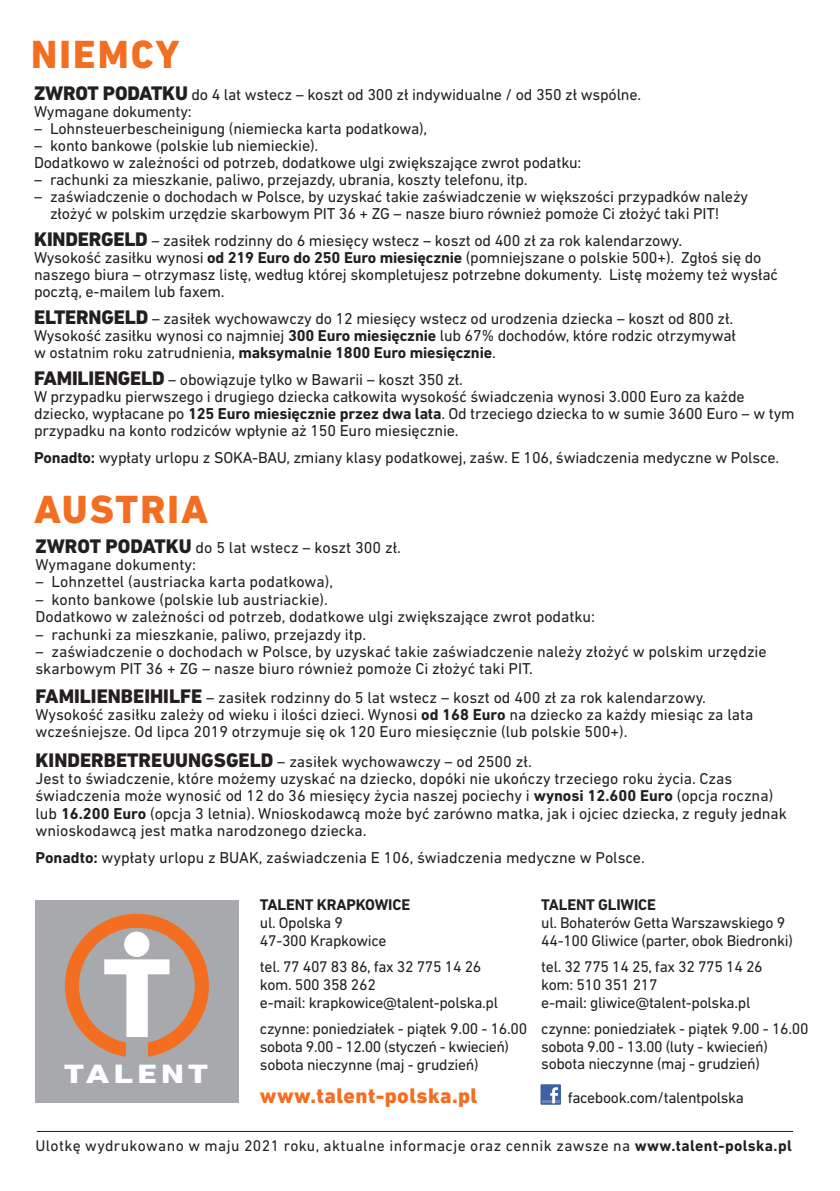
<style>
.page{position:relative;width:840px;height:1191px;background:#fff}
.page>*{position:absolute;margin:0;border:0;box-sizing:border-box;transform-origin:0 0}
.t1{font:800 40px "DIN Next LT Pro";letter-spacing:.05em;color:#f36e21}
.t2{font:800 27px "DIN Next LT Pro";letter-spacing:.12em;color:#fff;scale:1.3 1}
.t3{font:800 21.6px "DIN Next LT Pro";letter-spacing:.02em;color:#f36e21}
.t4{font:16px/17px "DIN Next LT Pro";letter-spacing:-.01em;color:#231f20}
.t5{font:15.8px "DIN Next LT Pro";letter-spacing:-.02em;color:#231f20}
.t6{font:700 15.8px "DIN Next LT Pro";letter-spacing:-.01em;color:#231f20}
.t7{font:15.6px "DIN Next LT Pro";letter-spacing:.025em;color:#231f20}
.s1{font-weight:800;font-size:20px}
.s2{font-weight:700}
</style>
<div class="page">
<hr style="left:37px;top:1131px;width:755px;height:1px;background:#231f20">
<div style="left:35px;top:900px;width:203px;height:202px;background:#a8a9ad"></div>
<svg style="left:65px;top:913px;width:144px;height:143px"></svg>
<div style="left:124px;top:931px;width:25px;height:26px;background:#fff;border-radius:50%"></div>
<div style="left:540px;top:1084px;width:20px;height:20px;background:#3d61a2"></div>
<hr style="left:541px;top:1100px;width:18px;height:3px;background:#6a82b6">
<svg style="left:550px;top:1087px;width:7px;height:16px"></svg>
<p class="t1" style="left:31px;top:31px;width:150px">NIEMCY</p>
<p class="t4" style="left:34px;top:86px;width:608px"><span class="s1">ZWROT PODATKU</span> do 4 lat wstecz – koszt od 300 zł indywidualne / od 350 zł wspólne.</p>
<p class="t4" style="left:34px;top:103px;width:159px">Wymagane dokumenty:</p>
<p class="t4" style="left:34px;top:120px;width:394px">– Lohnsteuerbescheinigung (niemiecka karta podatkowa),</p>
<p class="t4" style="left:34px;top:137px;width:285px">– konto bankowe (polskie lub niemieckie).</p>
<p class="t4" style="left:34px;top:154px;width:548px">Dodatkowo w zależności od potrzeb, dodatkowe ulgi zwiększające zwrot podatku:</p>
<p class="t4" style="left:34px;top:171px;width:495px">– rachunki za mieszkanie, paliwo, przejazdy, ubrania, koszty telefonu, itp.</p>
<p class="t4" style="left:34px;top:188px;width:715px">– zaświadczenie o dochodach w Polsce, by uzyskać takie zaświadczenie w większości przypadków należy</p>
<p class="t4" style="left:50px;top:205px;width:670px">złożyć w polskim urzędzie skarbowym PIT 36 + ZG – nasze biuro również pomoże Ci złożyć taki PIT!</p>
<p class="t4" style="left:34px;top:232px;width:649px"><span class="s1">KINDERGELD</span> – zasiłek rodzinny do 6 miesięcy wstecz – koszt od 400 zł za rok kalendarzowy.</p>
<p class="t4" style="left:34px;top:249px;width:745px">Wysokość zasiłku wynosi <span class="s2">od 219 Euro do 250 Euro miesięcznie</span> (pomniejszane o polskie 500+). Zgłoś się do naszego biura – otrzymasz listę, według której skompletujesz potrzebne dokumenty. Listę możemy też wysłać pocztą, e-mailem lub faxem.</p>
<p class="t4" style="left:34px;top:310px;width:700px"><span class="s1">ELTERNGELD</span> – zasiłek wychowawczy do 12 miesięcy wstecz od urodzenia dziecka – koszt od 800 zł.</p>
<p class="t4" style="left:34px;top:327px;width:703px">Wysokość zasiłku wynosi co najmniej <span class="s2">300 Euro miesięcznie</span> lub 67% dochodów, które rodzic otrzymywał w ostatnim roku zatrudnienia, <span class="s2">maksymalnie 1800 Euro miesięcznie</span>.</p>
<p class="t4" style="left:34px;top:371px;width:430px"><span class="s1">FAMILIENGELD</span> – obowiązuje tylko w Bawarii – koszt 350 zł.</p>
<p class="t4" style="left:34px;top:388px;width:761px">W przypadku pierwszego i drugiego dziecka całkowita wysokość świadczenia wynosi 3.000 Euro za każde dziecko, wypłacane po <span class="s2">125 Euro miesięcznie przez dwa lata</span>. Od trzeciego dziecka to w sumie 3600 Euro – w tym przypadku na konto rodziców wpłynie aż 150 Euro miesięcznie.</p>
<p class="t4" style="left:34px;top:449px;width:746px"><span class="s2">Ponadto:</span> wypłaty urlopu z SOKA-BAU, zmiany klasy podatkowej, zaśw. E 106, świadczenia medyczne w Polsce.</p>
<p class="t1" style="left:34px;top:486px;width:175px">AUSTRIA</p>
<p class="t4" style="left:35px;top:538px;width:367px"><span class="s1">ZWROT PODATKU</span> do 5 lat wstecz – koszt 300 zł.</p>
<p class="t4" style="left:35px;top:556px;width:162px">Wymagane dokumenty:</p>
<p class="t4" style="left:35px;top:573px;width:299px">– Lohnzettel (austriacka karta podatkowa),</p>
<p class="t4" style="left:35px;top:590px;width:294px">– konto bankowe (polskie lub austriackie).</p>
<p class="t4" style="left:35px;top:608px;width:560px">Dodatkowo w zależności od potrzeb, dodatkowe ulgi zwiększające zwrot podatku:</p>
<p class="t4" style="left:35px;top:625px;width:332px">– rachunki za mieszkanie, paliwo, przejazdy itp.</p>
<p class="t4" style="left:35px;top:642px;width:732px">– zaświadczenie o dochodach w Polsce, by uzyskać takie zaświadczenie należy złożyć w polskim urzędzie skarbowym PIT 36 + ZG – nasze biuro również pomoże Ci złożyć taki PIT.</p>
<p class="t4" style="left:35px;top:689px;width:671px"><span class="s1">FAMILIENBEIHILFE</span> – zasiłek rodzinny do 5 lat wstecz – koszt od 400 zł za rok kalendarzowy.</p>
<p class="t4" style="left:35px;top:706px;width:719px">Wysokość zasiłku zależy od wieku i ilości dzieci. Wynosi <span class="s2">od 168 Euro</span> na dziecko za każdy miesiąc za lata</p>
<p class="t4" style="left:35px;top:723px;width:593px">wcześniejsze. Od lipca 2019 otrzymuje się ok 120 Euro miesięcznie (lub polskie 500+).</p>
<p class="t4" style="left:35px;top:752px;width:497px"><span class="s1">KINDERBETREUUNGSGELD</span> – zasiłek wychowawczy – od 2500 zł.</p>
<p class="t4" style="left:35px;top:769px;width:698px">Jest to świadczenie, które możemy uzyskać na dziecko, dopóki nie ukończy trzeciego roku życia. Czas</p>
<p class="t4" style="left:35px;top:787px;width:752px">świadczenia może wynosić od 12 do 36 miesięcy życia naszej pociechy i <span class="s2">wynosi 12.600 Euro</span> (opcja roczna) lub <span class="s2">16.200 Euro</span> (opcja 3 letnia). Wnioskodawcą może być zarówno matka, jak i ojciec dziecka, z reguły jednak wnioskodawcą jest matka narodzonego dziecka.</p>
<p class="t4" style="left:35px;top:849px;width:610px"><span class="s2">Ponadto:</span> wypłaty urlopu z BUAK, zaświadczenia E 106, świadczenia medyczne w Polsce.</p>
<p class="t2" style="left:64px;top:1058px;width:112px">TALENT</p>
<p class="t6" style="left:260px;top:896px;width:152px">TALENT KRAPKOWICE</p>
<p class="t5" style="left:260px;top:913px;width:84px">ul. Opolska 9</p>
<p class="t5" style="left:260px;top:931px;width:128px">47-300 Krapkowice</p>
<p class="t5" style="left:260px;top:958px;width:223px">tel. 77 407 83 86, fax 32 775 14 26</p>
<p class="t5" style="left:260px;top:975px;width:117px">kom. 500 358 262</p>
<p class="t5" style="left:260px;top:993px;width:239px">e-mail: krapkowice@talent-polska.pl</p>
<p class="t5" style="left:260px;top:1020px;width:268px">czynne: poniedziałek - piątek 9.00 - 16.00</p>
<p class="t5" style="left:260px;top:1037px;width:250px">sobota 9.00 - 12.00 (styczeń - kwiecień)</p>
<p class="t5" style="left:260px;top:1055px;width:220px">sobota nieczynne (maj - grudzień)</p>
<p class="t6" style="left:541px;top:895px;width:116px">TALENT GLIWICE</p>
<p class="t5" style="left:541px;top:913px;width:245px">ul. Bohaterów Getta Warszawskiego 9</p>
<p class="t5" style="left:541px;top:931px;width:253px">44-100 Gliwice (parter, obok Biedronki)</p>
<p class="t5" style="left:541px;top:958px;width:223px">tel. 32 775 14 25, fax 32 775 14 26</p>
<p class="t5" style="left:541px;top:975px;width:118px">kom: 510 351 217</p>
<p class="t5" style="left:541px;top:993px;width:210px">e-mail: gliwice@talent-polska.pl</p>
<p class="t5" style="left:541px;top:1019px;width:268px">czynne: poniedziałek - piątek 9.00 - 16.00</p>
<p class="t5" style="left:541px;top:1037px;width:228px">sobota 9.00 - 13.00 (luty - kwiecień)</p>
<p class="t5" style="left:541px;top:1055px;width:220px">sobota nieczynne (maj - grudzień)</p>
<p class="t3" style="left:260px;top:1082px;width:219px">www.talent-polska.pl</p>
<p class="t5" style="left:567px;top:1089px;width:178px">facebook.com/talentpolska</p>
<p class="t7" style="left:35px;top:1136px;width:757px">Ulotkę wydrukowano w maju 2021 roku, aktualne informacje oraz cennik zawsze na <span class="s2">www.talent-polska.pl</span></p>
</div>
